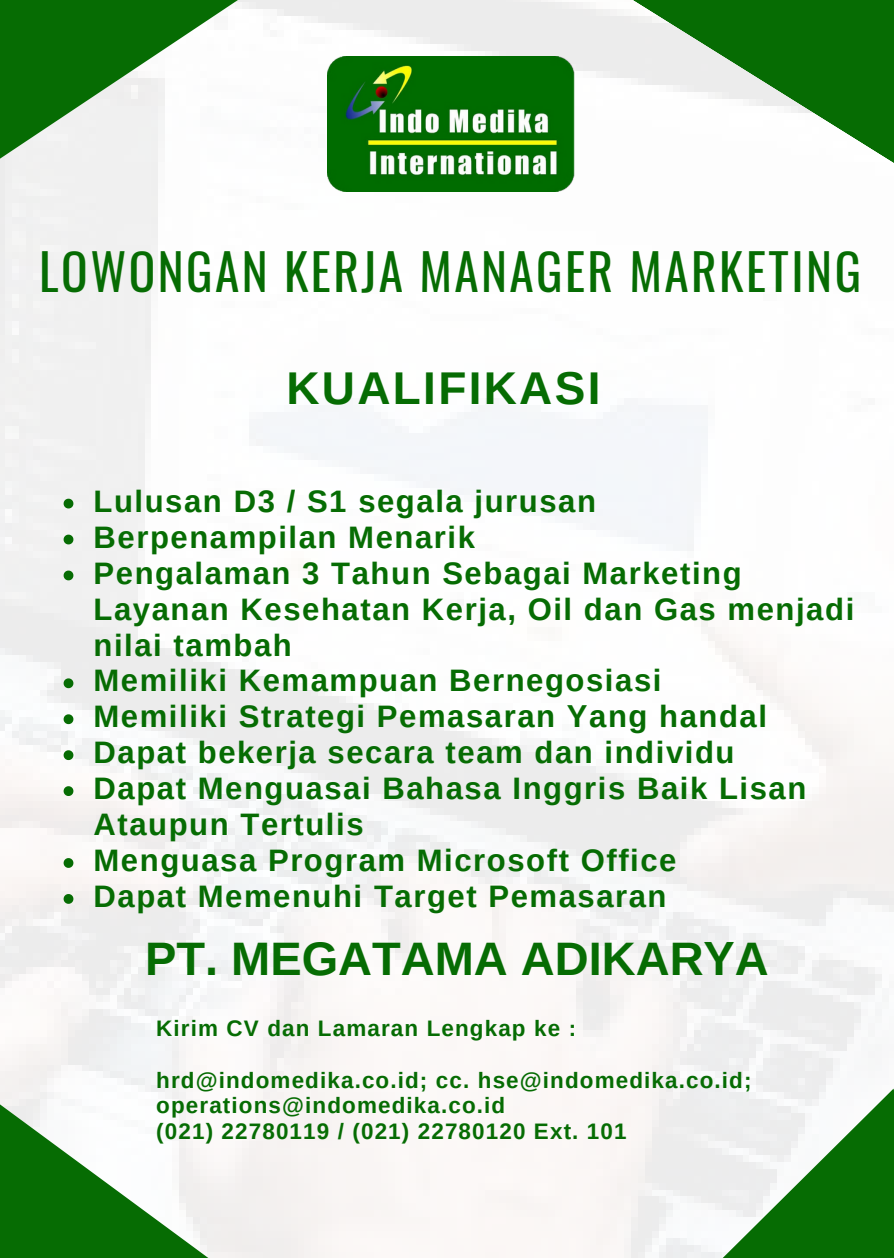
<style>
.page{position:relative;width:894px;height:1258px;background:#fff}
.page>*{position:absolute;margin:0;border:0;box-sizing:border-box;transform-origin:0 0}
.t1{font:49.2px "Oswald";letter-spacing:.05em;color:#066c03}
.t2{font:700 47.1px "Arimo";color:#066c03}
.t3{font:700 45.9px "Arimo";letter-spacing:.05em;color:#066c03}
.t4{font:700 30.9px/36px "Arimo";letter-spacing:.05em;color:#066c03}
.t5{font:700 22.5px/25.8px "Arimo";letter-spacing:.05em;color:#066c03}
</style>
<div class="page">
<img style="left:0;top:0;width:893px;height:1258px">
<svg style="left:419px;top:0;width:474px;height:359px"></svg>
<img style="left:363px;top:56px;width:211px;height:135px">
<svg style="left:0;top:835px;width:372px;height:423px;fill:#f6f5f4"></svg>
<svg style="left:0;top:0;width:363px;height:200px"></svg>
<svg style="left:544px;top:1024px;width:349px;height:234px;fill:#f4f3f2"></svg>
<svg style="left:64px;top:499px;width:9px;height:9px"></svg>
<svg style="left:64px;top:535px;width:9px;height:9px"></svg>
<svg style="left:64px;top:570px;width:9px;height:10px"></svg>
<svg style="left:64px;top:678px;width:9px;height:10px"></svg>
<svg style="left:64px;top:714px;width:9px;height:10px"></svg>
<svg style="left:64px;top:750px;width:9px;height:10px"></svg>
<svg style="left:64px;top:786px;width:9px;height:10px"></svg>
<svg style="left:64px;top:858px;width:9px;height:10px"></svg>
<svg style="left:64px;top:894px;width:9px;height:10px"></svg>
<p class="t1" style="left:39px;top:234px;width:823px">LOWONGAN KERJA MANAGER MARKETING</p>
<p class="t3" style="left:286px;top:362px;width:315px">KUALIFIKASI</p>
<p class="t4" style="left:93px;top:483px;width:504px">Lulusan D3 / S1 segala jurusan</p>
<p class="t4" style="left:93px;top:519px;width:383px">Berpenampilan Menarik</p>
<p class="t4" style="left:93px;top:555px;width:762px">Pengalaman 3 Tahun Sebagai Marketing<br>Layanan Kesehatan Kerja, Oil dan Gas menjadi nilai tambah</p>
<p class="t4" style="left:93px;top:663px;width:569px">Memiliki Kemampuan Bernegosiasi</p>
<p class="t4" style="left:93px;top:699px;width:674px">Memiliki Strategi Pemasaran Yang handal</p>
<p class="t4" style="left:93px;top:734px;width:642px">Dapat bekerja secara team dan individu</p>
<p class="t4" style="left:93px;top:770px;width:714px">Dapat Menguasai Bahasa Inggris Baik Lisan<br>Ataupun Tertulis</p>
<p class="t4" style="left:93px;top:842px;width:584px">Menguasa Program Microsoft Office</p>
<p class="t4" style="left:93px;top:878px;width:574px">Dapat Memenuhi Target Pemasaran</p>
<p class="t2" style="left:145px;top:933px;width:625px">PT. MEGATAMA ADIKARYA</p>
<p class="t5" style="left:156px;top:1015px;width:421px">Kirim CV dan Lamaran Lengkap ke :</p>
<p class="t5" style="left:156px;top:1067px;width:596px">hrd@indomedika.co.id; cc. hse@indomedika.co.id; operations@indomedika.co.id</p>
<p class="t5" style="left:156px;top:1118px;width:471px">(021) 22780119 / (021) 22780120 Ext. 101</p>
</div>
